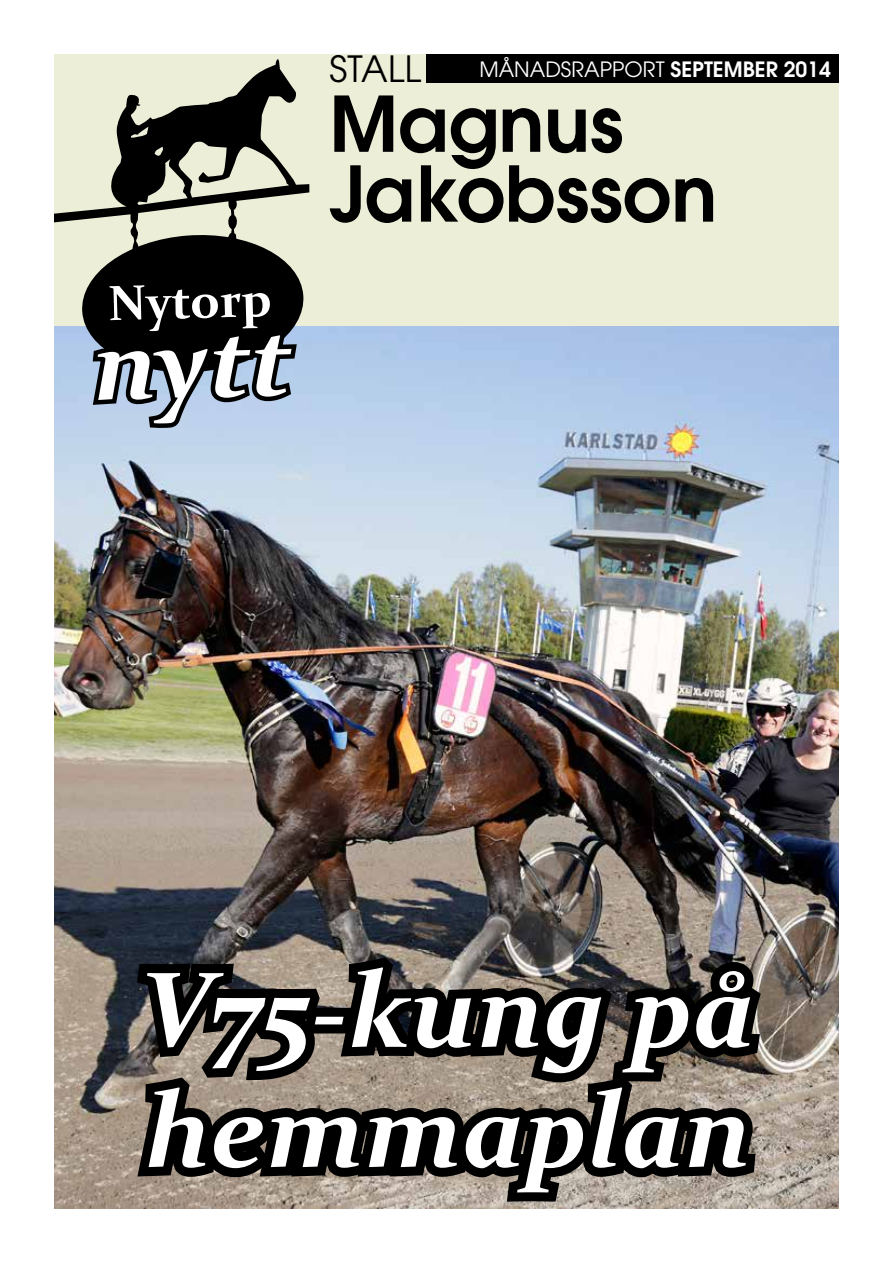
<style>
.page{position:relative;width:893px;height:1263px;background:#fff}
.page>*{position:absolute;margin:0;border:0;box-sizing:border-box;transform-origin:0 0}
.t1{font:italic 700 108px/120px "Constantia";color:#fff}
.t2{font:italic 700 103.35px "Constantia";color:#fff}
.t3{font:600 76.2px/69.8px "Avant Garde";color:#000}
.t4{font:700 49.65px "Constantia";color:#fff}
.t5{font:36px "Avant Garde";color:#000}
.t6{font:21px "Avant Garde";color:#fff}
.s1{font-weight:600}
</style>
<div class="page">
<img style="left:54px;top:325px;width:785px;height:884px">
<div style="left:54px;top:54px;width:785px;height:271px;background:#eceed8"></div>
<div style="left:426px;top:54px;width:413px;height:28px;background:#000"></div>
<svg style="left:126px;top:946px;width:646px;height:263px;background:#4c4640"></svg>
<svg style="left:54px;top:184px;width:255px;height:39px"></svg>
<img style="left:87px;top:432px;width:75px;height:625px">
<svg style="left:79px;top:59px;width:227px;height:373px"></svg>
<h3 class="t4" style="left:107px;top:270px;width:165px;rotate:-2deg">Nytorp</h3>
<h2 class="t2" style="left:92px;top:292px;width:201px;rotate:-1deg">nytt</h2>
<h3 class="t5" style="left:330px;top:48px;width:93px">STALL</h3>
<h3 class="t3" style="left:330px;top:88px;width:389px">Magnus<br>Jakobsson</h3>
<p class="t6" style="left:479px;top:57px;width:353px">MÅNADSRAPPORT <span class="s1">SEPTEMBER 2014</span></p>
<h1 class="t1" style="left:140px;top:944px;width:616px">V75-kung på hemmaplan</h1>
</div>
